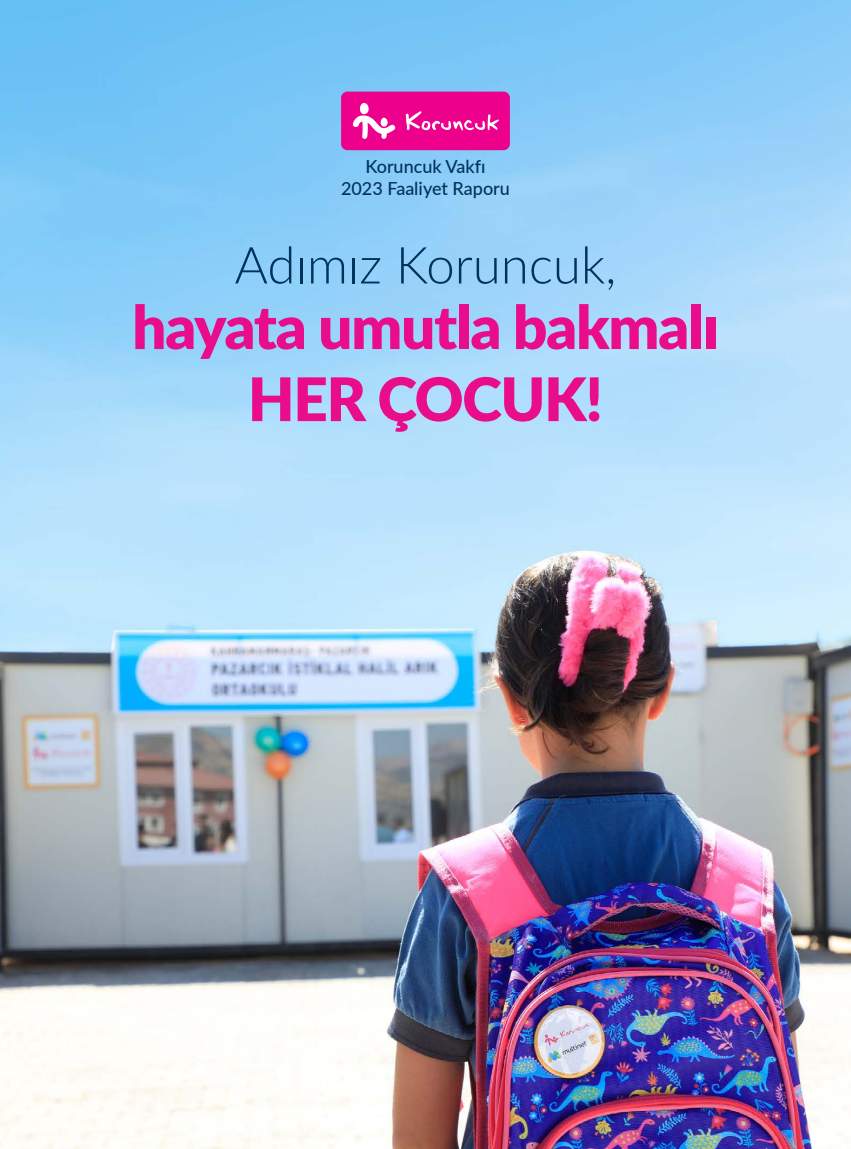
<style>
.page{position:relative;width:851px;height:1149px;background:#fff}
.page>*{position:absolute;margin:0;border:0;box-sizing:border-box;transform-origin:0 0}
.t1{font:900 60px/72px "Lato";letter-spacing:-.02em;color:#e90c8b;text-align:center}
.t2{font:300 51px "Lato";color:#00335c}
.t3{font:500 18px/21.6px "Lato";color:#00335c;text-align:center}
</style>
<div class="page">
<img style="left:0;top:0;width:850px;height:1148px">
<div style="left:341px;top:92px;width:169px;height:58px;background:#ed008c;border-radius:6px"></div>
<svg style="left:352px;top:103px;width:43px;height:36px"></svg>
<svg style="left:405px;top:111px;width:94px;height:20px"></svg>
<p class="t3" style="left:341px;top:155px;width:170px">Koruncuk Vakfı<br>2023 Faaliyet Raporu</p>
<h2 class="t2" style="left:234px;top:229px;width:383px">Adımız Koruncuk,</h2>
<h1 class="t1" style="left:132px;top:288px;width:587px">hayata umutla bakmalı<br>HER ÇOCUK!</h1>
</div>
